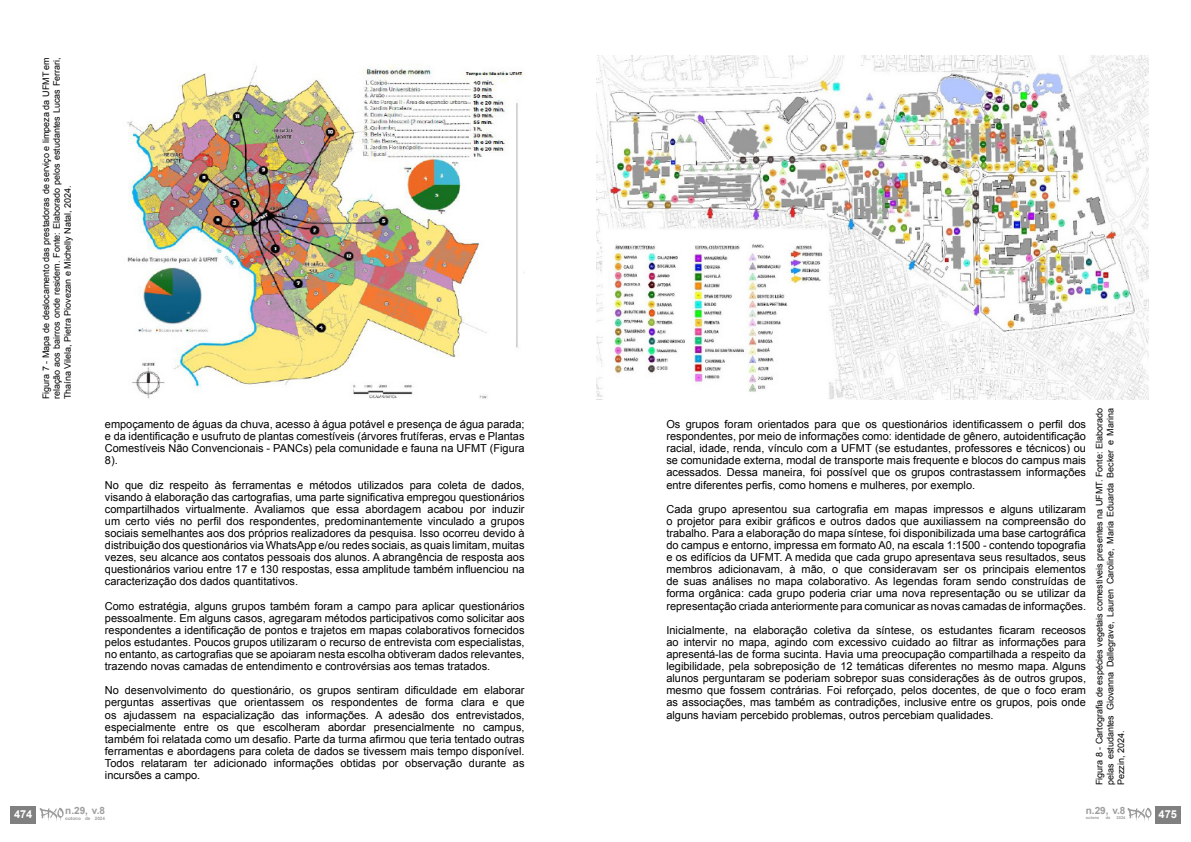
<style>
.page{position:relative;width:1191px;height:842px;background:#fff}
.page>*{position:absolute;margin:0;border:0;box-sizing:border-box;transform-origin:0 0}
.t1{font:11px/12.1px "Arial";color:#000;text-align:justify}
.t2{font:700 11px "Arial";color:#fff}
.t3{font:700 10px "Arial";color:#9d9d9c}
.t4{font:9px/10.8px "Arial";color:#000;text-align:justify}
.t5{font:700 4.6px "Arial";color:#9d9d9c}
.t6{font:700 4px "Arial";color:#9d9d9c}
</style>
<div class="page">
<img style="left:127px;top:64px;width:396px;height:335px">
<img style="left:596px;top:56px;width:552px;height:343px">
<div style="left:11px;top:806px;width:25px;height:17px;background:#808080"></div>
<svg style="left:40px;top:808px;width:24px;height:13px"></svg>
<div style="left:1155px;top:806px;width:25px;height:17px;background:#808080"></div>
<svg style="left:1127px;top:808px;width:24px;height:13px"></svg>
<p class="t4" style="left:41px;top:399px;width:344px;rotate:-90deg">Figura 7 - Mapa de deslocamento das prestadoras de serviço e limpeza da UFMT em relação aos bairros onde residem. Fonte: Elaborado pelos estudantes Lucas Ferrari, Thaína Vilela, Pietra Piovezan e Michelly Natal, 2024.</p>
<p class="t1" style="left:105px;top:418px;width:421px">empoçamento de águas da chuva, acesso à água potável e presença de água parada; e da identificação e usufruto de plantas comestíveis (árvores frutíferas, ervas e Plantas Comestíveis Não Convencionais - PANCs) pela comunidade e fauna na UFMT (Figura 8).</p>
<p class="t1" style="left:105px;top:479px;width:421px">No que diz respeito às ferramentas e métodos utilizados para coleta de dados, visando à elaboração das cartografias, uma parte significativa empregou questionários compartilhados virtualmente. Avaliamos que essa abordagem acabou por induzir um certo viés no perfil dos respondentes, predominantemente vinculado a grupos sociais semelhantes aos dos próprios realizadores da pesquisa. Isso ocorreu devido à distribuição dos questionários via WhatsApp e/ou redes sociais, as quais limitam, muitas vezes, seu alcance aos contatos pessoais dos alunos. A abrangência de resposta aos questionários variou entre 17 e 130 respostas, essa amplitude também influenciou na caracterização dos dados quantitativos.</p>
<p class="t1" style="left:105px;top:600px;width:421px">Como estratégia, alguns grupos também foram a campo para aplicar questionários pessoalmente. Em alguns casos, agregaram métodos participativos como solicitar aos respondentes a identificação de pontos e trajetos em mapas colaborativos fornecidos pelos estudantes. Poucos grupos utilizaram o recurso de entrevista com especialistas, no entanto, as cartografias que se apoiaram nesta escolha obtiveram dados relevantes, trazendo novas camadas de entendimento e controvérsias aos temas tratados.</p>
<p class="t1" style="left:105px;top:684px;width:421px">No desenvolvimento do questionário, os grupos sentiram dificuldade em elaborar perguntas assertivas que orientassem os respondentes de forma clara e que os ajudassem na espacialização das informações. A adesão dos entrevistados, especialmente entre os que escolheram abordar presencialmente no campus, também foi relatada como um desafio. Parte da turma afirmou que teria tentado outras ferramentas e abordagens para coleta de dados se tivessem mais tempo disponível.<br>Todos relataram ter adicionado informações obtidas por observação durante as incursões a campo.</p>
<p class="t2" style="left:14px;top:807px;width:20px">474</p>
<p class="t3" style="left:65px;top:804px;width:41px">n.29, v.8</p>
<p class="t5" style="left:65px;top:815px;width:41px">outono de 2024</p>
<p class="t1" style="left:666px;top:418px;width:421px">Os grupos foram orientados para que os questionários identificassem o perfil dos respondentes, por meio de informações como: identidade de gênero, autoidentificação racial, idade, renda, vínculo com a UFMT (se estudantes, professores e técnicos) ou se comunidade externa, modal de transporte mais frequente e blocos do campus mais acessados. Dessa maneira, foi possível que os grupos contrastassem informações entre diferentes perfis, como homens e mulheres, por exemplo.</p>
<p class="t1" style="left:666px;top:503px;width:421px">Cada grupo apresentou sua cartografia em mapas impressos e alguns utilizaram o projetor para exibir gráficos e outros dados que auxiliassem na compreensão do trabalho. Para a elaboração do mapa síntese, foi disponibilizada uma base cartográfica do campus e entorno, impressa em formato A0, na escala 1:1500 - contendo topografia e os edifícios da UFMT. A medida que cada grupo apresentava seus resultados, seus membros adicionavam, à mão, o que consideravam ser os principais elementos de suas análises no mapa colaborativo. As legendas foram sendo construídas de forma orgânica: cada grupo poderia criar uma nova representação ou se utilizar da representação criada anteriormente para comunicar as novas camadas de informações.</p>
<p class="t1" style="left:666px;top:624px;width:421px">Inicialmente, na elaboração coletiva da síntese, os estudantes ficaram receosos ao intervir no mapa, agindo com excessivo cuidado ao filtrar as informações para apresentá-las de forma sucinta. Havia uma preocupação compartilhada a respeito da legibilidade, pela sobreposição de 12 temáticas diferentes no mesmo mapa. Alguns alunos perguntaram se poderiam sobrepor suas considerações às de outros grupos, mesmo que fossem contrárias. Foi reforçado, pelos docentes, de que o foco eram as associações, mas também as contradições, inclusive entre os grupos, pois onde alguns haviam percebido problemas, outros percebiam qualidades.</p>
<p class="t4" style="left:1094px;top:785px;width:379px;rotate:-90deg">Figura 8 - Cartografia de espécies vegetais comestíveis presentes na UFMT. Fonte: Elaborado pelas estudantes Giovanna Dallegrave, Lauren Caroline, Maria Eduarda Becker e Marina Pezzin, 2024.</p>
<p class="t3" style="left:1085px;top:804px;width:41px">n.29, v.8</p>
<p class="t6" style="left:1085px;top:815px;width:15px">outono</p>
<p class="t6" style="left:1105px;top:815px;width:6px">de</p>
<p class="t6" style="left:1116px;top:815px;width:10px">2024</p>
<p class="t2" style="left:1158px;top:807px;width:20px">475</p>
</div>
